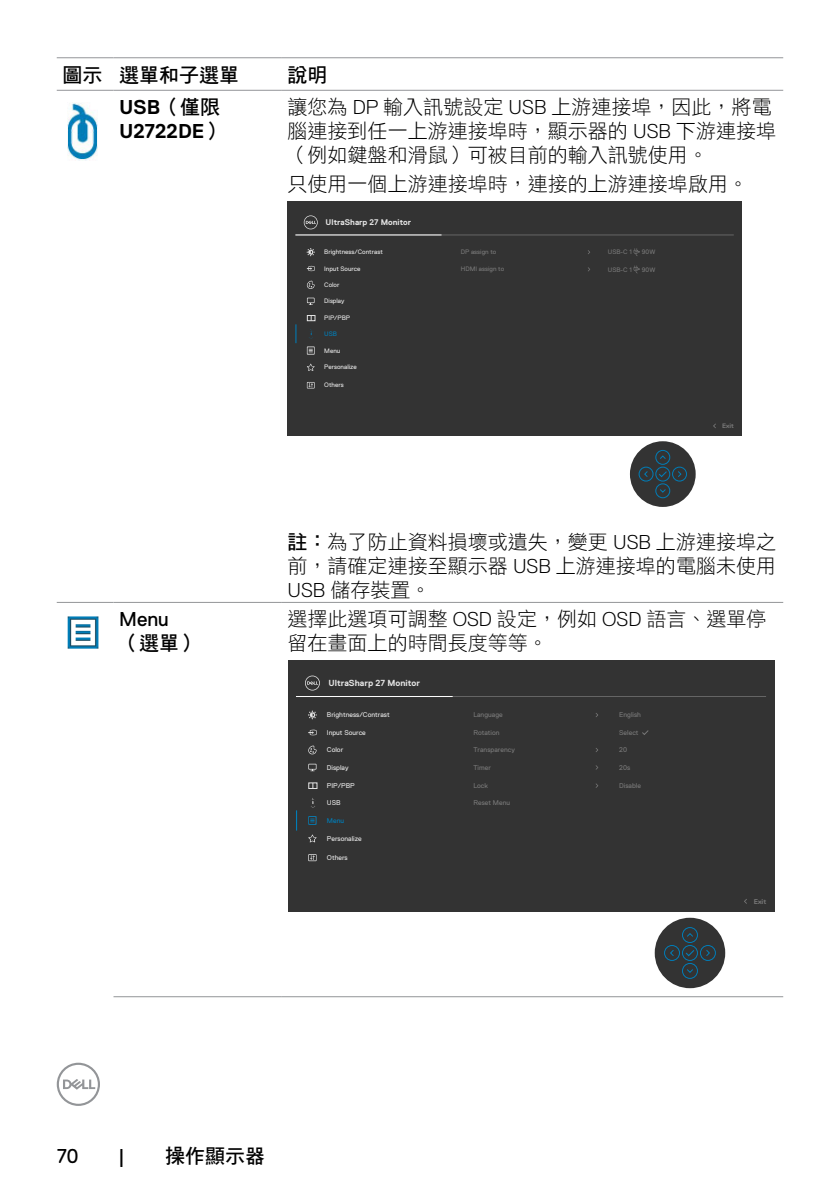
<style>
.page{position:relative;width:840px;height:1191px;background:#fff}
.page>*{position:absolute;margin:0;border:0;box-sizing:border-box;transform-origin:0 0}
.t1{font:20px/24px "DF Hei Std W3";color:#000}
.t2{font:20px "DF Hei Std W7";color:#000}
.t3{font:700 20px/24px "Dell Replica";color:#000}
.t4{font:20px "Dell Replica";color:#000}
.t5{font:700 8.8px "Dell Replica";color:#e4e4e4}
.t6{font:700 8.2px "Dell Replica";color:#e4e4e4}
.t7{font:7px "Dell Replica";color:#777}
.t8{font:7px "Dell Replica";color:#e4e4e4}
.t9{font:700 7px "Dell Replica";color:#777}
.t10{font:7px "Dell Replica";color:#007db8}
.t11{font:6.4px "Dell Replica";color:#e4e4e4}
.t12{font:6.4px "Dell Replica";color:#777}
.t13{font:700 6.4px "Dell Replica";color:#777}
.t14{font:6.4px "Dell Replica";color:#e3e3e3}
.t15{font:6.4px "Dell Replica";color:#007db8}
.s1{font-family:"DF Hei Std W7";font-weight:400}
.s2{font-family:"Dell Replica";font-weight:300}
.s3{font-family:"DF Hei Std W7"}
</style>
<div class="page">
<svg style="left:57px;top:1062px;width:43px;height:44px"></svg>
<hr style="left:57px;top:602px;width:56px;height:1px;background:#939598">
<hr style="left:113px;top:602px;width:169px;height:1px;background:#939598">
<hr style="left:282px;top:602px;width:500px;height:1px;background:#939598">
<hr style="left:57px;top:57px;width:56px;height:1px;background:#939598">
<hr style="left:113px;top:57px;width:169px;height:1px;background:#939598">
<hr style="left:282px;top:57px;width:500px;height:1px;background:#939598">
<hr style="left:57px;top:90px;width:56px;height:1px;background:#939598">
<hr style="left:113px;top:90px;width:169px;height:1px;background:#939598">
<hr style="left:282px;top:90px;width:500px;height:1px;background:#939598">
<hr style="left:113px;top:996px;width:169px;height:1px;background:#939598">
<hr style="left:282px;top:996px;width:500px;height:1px;background:#939598">
<img style="left:67px;top:103px;width:30px;height:57px">
<div style="left:287px;top:201px;width:454px;height:235px;background:#333"></div>
<div style="left:629px;top:441px;width:66px;height:66px;background:#333;border-radius:50%"></div>
<div style="left:655px;top:467px;width:14px;height:14px;border:1px solid #007db8;border-radius:50%"></div>
<div style="left:655px;top:483px;width:14px;height:15px;border:1px solid #007db8;border-radius:50%"></div>
<div style="left:655px;top:450px;width:14px;height:15px;border:1px solid #007db8;border-radius:50%"></div>
<div style="left:638px;top:467px;width:15px;height:14px;border:1px solid #007db8;border-radius:50%"></div>
<div style="left:671px;top:467px;width:15px;height:14px;border:1px solid #007db8;border-radius:50%"></div>
<svg style="left:660px;top:489px;width:6px;height:4px"></svg>
<svg style="left:660px;top:455px;width:6px;height:4px"></svg>
<svg style="left:678px;top:471px;width:3px;height:6px"></svg>
<svg style="left:644px;top:471px;width:4px;height:6px"></svg>
<svg style="left:657px;top:470px;width:10px;height:8px"></svg>
<hr style="left:295px;top:235px;width:438px;height:1px;background:#666">
<hr style="left:295px;top:235px;width:146px;height:1px;background:#fff">
<svg style="left:295px;top:324px;width:1px;height:19px"></svg>
<svg style="left:303px;top:215px;width:14px;height:14px"></svg>
<svg style="left:633px;top:248px;width:6px;height:8px"></svg>
<svg style="left:633px;top:265px;width:6px;height:8px"></svg>
<svg style="left:306px;top:315px;width:9px;height:6px"></svg>
<svg style="left:309px;top:329px;width:4px;height:10px"></svg>
<svg style="left:307px;top:363px;width:8px;height:8px"></svg>
<svg style="left:307px;top:382px;width:7px;height:6px"></svg>
<svg style="left:308px;top:383px;width:5px;height:4px"></svg>
<div style="left:307px;top:346px;width:7px;height:8px;background:#909090"></div>
<svg style="left:307px;top:347px;width:7px;height:7px"></svg>
<svg style="left:308px;top:349px;width:4px;height:3px"></svg>
<svg style="left:306px;top:266px;width:8px;height:5px"></svg>
<svg style="left:307px;top:298px;width:7px;height:7px"></svg>
<svg style="left:306px;top:280px;width:9px;height:9px"></svg>
<svg style="left:306px;top:248px;width:8px;height:8px"></svg>
<img style="left:67px;top:616px;width:32px;height:33px">
<div style="left:287px;top:660px;width:487px;height:251px;background:#333"></div>
<div style="left:654px;top:917px;width:70px;height:71px;background:#333;border-radius:50%"></div>
<div style="left:681px;top:945px;width:16px;height:15px;border:1px solid #007db8;border-radius:50%"></div>
<div style="left:681px;top:963px;width:16px;height:15px;border:1px solid #007db8;border-radius:50%"></div>
<div style="left:681px;top:927px;width:16px;height:16px;border:1px solid #007db8;border-radius:50%"></div>
<div style="left:663px;top:945px;width:16px;height:15px;border:1px solid #007db8;border-radius:50%"></div>
<div style="left:699px;top:945px;width:16px;height:15px;border:1px solid #007db8;border-radius:50%"></div>
<svg style="left:687px;top:969px;width:6px;height:4px"></svg>
<svg style="left:687px;top:933px;width:6px;height:4px"></svg>
<svg style="left:706px;top:950px;width:4px;height:6px"></svg>
<svg style="left:670px;top:950px;width:4px;height:6px"></svg>
<svg style="left:684px;top:948px;width:11px;height:9px"></svg>
<hr style="left:296px;top:696px;width:469px;height:1px;background:#666">
<hr style="left:296px;top:696px;width:156px;height:1px;background:#fff">
<svg style="left:308px;top:729px;width:8px;height:6px"></svg>
<svg style="left:296px;top:810px;width:1px;height:20px"></svg>
<svg style="left:308px;top:816px;width:8px;height:9px"></svg>
<svg style="left:309px;top:817px;width:7px;height:7px"></svg>
<svg style="left:310px;top:818px;width:4px;height:4px"></svg>
<svg style="left:305px;top:675px;width:15px;height:15px"></svg>
<svg style="left:642px;top:730px;width:7px;height:5px"></svg>
<svg style="left:308px;top:763px;width:8px;height:6px"></svg>
<svg style="left:309px;top:764px;width:6px;height:7px"></svg>
<svg style="left:308px;top:745px;width:8px;height:9px"></svg>
<svg style="left:308px;top:710px;width:8px;height:9px"></svg>
<svg style="left:308px;top:782px;width:9px;height:7px"></svg>
<svg style="left:308px;top:834px;width:8px;height:8px"></svg>
<svg style="left:308px;top:854px;width:8px;height:7px"></svg>
<svg style="left:309px;top:855px;width:7px;height:5px"></svg>
<svg style="left:311px;top:798px;width:4px;height:10px"></svg>
<p class="t2" style="left:62px;top:64px;width:178px">圖示 選單和子選單</p>
<p class="t2" style="left:287px;top:64px;width:42px">說明</p>
<p class="t3" style="left:119px;top:95px;width:107px">USB<span class="s1">（僅限<br></span>U2722DE<span class="s1">）</span></p>
<p class="t1" style="left:287px;top:94px;width:489px">讓您為 <span class="s2">DP</span> 輸入訊號設定 <span class="s2">USB</span> 上游連接埠，因此，將電腦連接到任一上游連接埠時，顯示器的 <span class="s2">USB</span> 下游連接埠（例如鍵盤和滑鼠）可被目前的輸入訊號使用。</p>
<p class="t1" style="left:287px;top:172px;width:462px">只使用一個上游連接埠時，連接的上游連接埠啟用。</p>
<p class="t6" style="left:325px;top:218px;width:87px">UltraSharp 27 Monitor</p>
<p class="t11" style="left:324px;top:248px;width:60px">Brightness/Contrast</p>
<p class="t11" style="left:324px;top:265px;width:38px">Input Source</p>
<p class="t11" style="left:324px;top:297px;width:22px">Display</p>
<p class="t11" style="left:324px;top:281px;width:17px">Color</p>
<p class="t11" style="left:324px;top:314px;width:27px">PIP/PBP</p>
<p class="t15" style="left:324px;top:330px;width:14px">USB</p>
<p class="t14" style="left:324px;top:347px;width:18px">Menu</p>
<p class="t11" style="left:324px;top:363px;width:34px">Personalize</p>
<p class="t11" style="left:324px;top:381px;width:21px">Others</p>
<p class="t12" style="left:460px;top:248px;width:37px">DP assign to</p>
<p class="t12" style="left:460px;top:266px;width:45px">HDMI assign to</p>
<p class="t12" style="left:607px;top:248px;width:25px">USB-C 1</p>
<p class="t12" style="left:641px;top:248px;width:15px">90W</p>
<p class="t12" style="left:607px;top:266px;width:25px">USB-C 1</p>
<p class="t12" style="left:641px;top:266px;width:15px">90W</p>
<p class="t13" style="left:721px;top:422px;width:13px">Exit</p>
<p class="t4" style="left:119px;top:608px;width:51px">Menu</p>
<p class="t2" style="left:119px;top:632px;width:82px">（選單）</p>
<p class="t1" style="left:287px;top:529px;width:489px;text-align:justify"><span class="s3">註：</span>為了防止資料損壞或遺失，變更 <span class="s2">USB</span> 上游連接埠之前，請確定連接至顯示器 <span class="s2">USB</span> 上游連接埠的電腦未使用<span class="s2">USB</span> 儲存裝置。</p>
<p class="t1" style="left:287px;top:607px;width:480px">選擇此選項可調整 <span class="s2">OSD</span> 設定，例如 <span class="s2">OSD</span> 語言、選單停留在畫面上的時間長度等等。</p>
<p class="t5" style="left:328px;top:678px;width:93px">UltraSharp 27 Monitor</p>
<p class="t8" style="left:327px;top:711px;width:64px">Brightness/Contrast</p>
<p class="t8" style="left:327px;top:728px;width:40px">Input Source</p>
<p class="t8" style="left:327px;top:746px;width:18px">Color</p>
<p class="t8" style="left:327px;top:763px;width:23px">Display</p>
<p class="t8" style="left:327px;top:781px;width:29px">PIP/PBP</p>
<p class="t8" style="left:327px;top:798px;width:15px">USB</p>
<p class="t10" style="left:327px;top:816px;width:19px">Menu</p>
<p class="t8" style="left:327px;top:834px;width:36px">Personalize</p>
<p class="t8" style="left:327px;top:853px;width:22px">Others</p>
<p class="t7" style="left:473px;top:711px;width:31px">Language</p>
<p class="t7" style="left:619px;top:711px;width:23px">English</p>
<p class="t7" style="left:619px;top:728px;width:21px">Select</p>
<p class="t7" style="left:473px;top:728px;width:28px">Rotation</p>
<p class="t7" style="left:473px;top:746px;width:43px">Transparency</p>
<p class="t7" style="left:619px;top:746px;width:9px">20</p>
<p class="t7" style="left:473px;top:763px;width:19px">Timer</p>
<p class="t7" style="left:619px;top:763px;width:13px">20s</p>
<p class="t7" style="left:473px;top:781px;width:16px">Lock</p>
<p class="t7" style="left:619px;top:781px;width:23px">Disable</p>
<p class="t7" style="left:473px;top:798px;width:38px">Reset Menu</p>
<p class="t9" style="left:753px;top:897px;width:14px">Exit</p>
<p class="t4" style="left:57px;top:1144px;width:23px">70</p>
<p class="t4" style="left:118px;top:1144px;width:8px">|</p>
<p class="t2" style="left:165px;top:1144px;width:101px">操作顯示器</p>
</div>
